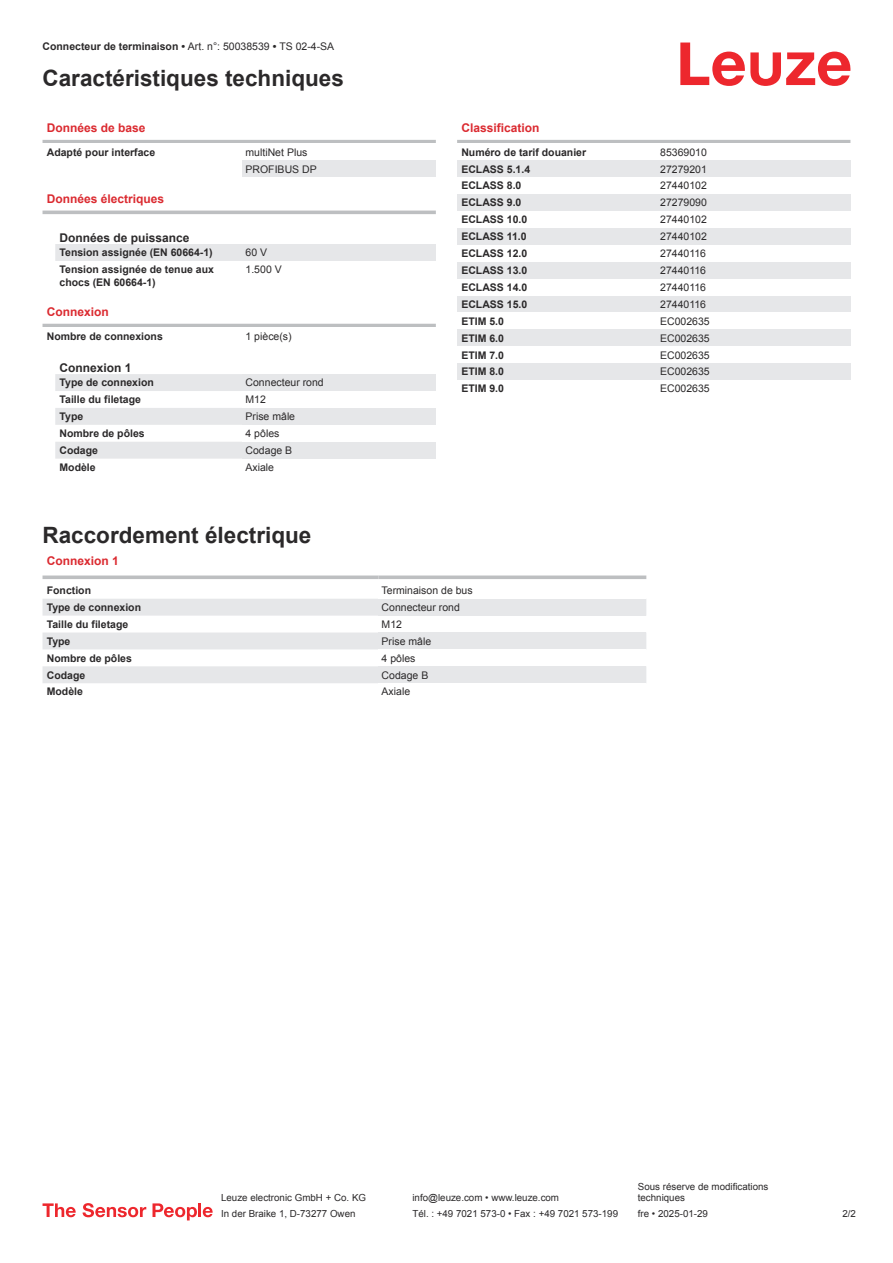
<style>
.page{position:relative;width:893px;height:1263px;background:#fff}
.page>*{position:absolute;margin:0;border:0;box-sizing:border-box;transform-origin:0 0}
.t1{font:700 22.5px "Arial";color:#2b292a}
.t2{font:700 12px "Arial";color:#db2a30}
.t3{font:700 12px "Arial";color:#2b292a}
.t4{font:700 10.5px/12.6px "Arial";color:#2b292a}
.t5{font:10.5px/17px "Arial";color:#2b292a}
.t6{font:9.75px/11.7px "Arial";color:#2b292a}
.s1{font-weight:400}
</style>
<div class="page">
<svg style="left:680px;top:43px;width:170px;height:43px"></svg>
<svg style="left:55px;top:244px;width:187px;height:215px"></svg>
<hr style="left:43px;top:140px;width:393px;height:3px;background:#bdbfc1">
<div style="left:242px;top:160px;width:194px;height:17px;background:#e6e7e9"></div>
<hr style="left:43px;top:211px;width:393px;height:3px;background:#bdbfc1">
<div style="left:242px;top:244px;width:194px;height:17px;background:#e6e7e9"></div>
<div style="left:43px;top:307px;width:393px;height:18px;background:#fff"></div>
<hr style="left:43px;top:324px;width:393px;height:3px;background:#bdbfc1">
<div style="left:43px;top:327px;width:199px;height:17px;background:#fff"></div>
<div style="left:242px;top:374px;width:194px;height:17px;background:#e6e7e9"></div>
<div style="left:242px;top:408px;width:194px;height:17px;background:#e6e7e9"></div>
<div style="left:242px;top:442px;width:194px;height:17px;background:#e6e7e9"></div>
<svg style="left:43px;top:599px;width:335px;height:84px;fill:#e6e7e9"></svg>
<svg style="left:43px;top:575px;width:335px;height:4px"></svg>
<svg style="left:378px;top:575px;width:268px;height:4px"></svg>
<div style="left:378px;top:599px;width:268px;height:17px;background:#e6e7e9"></div>
<div style="left:378px;top:632px;width:268px;height:17px;background:#e6e7e9"></div>
<div style="left:378px;top:666px;width:268px;height:17px;background:#e6e7e9"></div>
<hr style="left:457px;top:140px;width:393px;height:3px;background:#bdbfc1">
<div style="left:457px;top:160px;width:200px;height:17px;background:#e6e7e9"></div>
<div style="left:657px;top:160px;width:193px;height:17px;background:#e6e7e9"></div>
<div style="left:457px;top:194px;width:200px;height:17px;background:#e6e7e9"></div>
<div style="left:657px;top:194px;width:193px;height:17px;background:#e6e7e9"></div>
<div style="left:457px;top:228px;width:200px;height:17px;background:#e6e7e9"></div>
<div style="left:657px;top:228px;width:193px;height:17px;background:#e6e7e9"></div>
<div style="left:457px;top:262px;width:200px;height:17px;background:#e6e7e9"></div>
<div style="left:657px;top:262px;width:193px;height:17px;background:#e6e7e9"></div>
<div style="left:457px;top:296px;width:200px;height:16px;background:#e6e7e9"></div>
<div style="left:657px;top:296px;width:193px;height:16px;background:#e6e7e9"></div>
<div style="left:457px;top:329px;width:200px;height:17px;background:#e6e7e9"></div>
<div style="left:657px;top:329px;width:193px;height:17px;background:#e6e7e9"></div>
<div style="left:457px;top:363px;width:200px;height:17px;background:#e6e7e9"></div>
<div style="left:657px;top:363px;width:193px;height:17px;background:#e6e7e9"></div>
<svg style="left:43px;top:1203px;width:33px;height:14px"></svg>
<svg style="left:83px;top:1203px;width:63px;height:14px"></svg>
<svg style="left:153px;top:1203px;width:44px;height:17px"></svg>
<hr style="left:198px;top:1203px;width:3px;height:14px;background:#ed272d">
<svg style="left:203px;top:1207px;width:10px;height:10px"></svg>
<p class="t4" style="left:43px;top:41px;width:293px">Connecteur de terminaison • <span class="s1">Art. n°: 50038539</span> • <span class="s1">TS 02-4-SA</span></p>
<h1 class="t1" style="left:43px;top:70px;width:303px">Caractéristiques techniques</h1>
<p class="t2" style="left:47px;top:123px;width:100px">Données de base</p>
<p class="t4" style="left:47px;top:147px;width:110px">Adapté pour interface</p>
<p class="t5" style="left:246px;top:144px;width:73px">multiNet Plus<br>PROFIBUS DP</p>
<p class="t2" style="left:47px;top:194px;width:119px">Données électriques</p>
<p class="t3" style="left:60px;top:233px;width:132px">Données de puissance</p>
<p class="t4" style="left:60px;top:247px;width:155px">Tension assignée (EN 60664-1)</p>
<p class="t5" style="left:246px;top:245px;width:23px">60 V</p>
<p class="t4" style="left:60px;top:264px;width:156px">Tension assignée de tenue aux chocs (EN 60664-1)</p>
<p class="t5" style="left:246px;top:262px;width:38px">1.500 V</p>
<p class="t2" style="left:47px;top:307px;width:64px">Connexion</p>
<p class="t4" style="left:47px;top:330px;width:118px">Nombre de connexions</p>
<p class="t5" style="left:246px;top:328px;width:48px">1 pièce(s)</p>
<p class="t3" style="left:60px;top:363px;width:74px">Connexion 1</p>
<p class="t4" style="left:60px;top:377px;width:96px">Type de connexion</p>
<p class="t5" style="left:246px;top:375px;width:80px">Connecteur rond</p>
<p class="t4" style="left:60px;top:394px;width:83px">Taille du filetage</p>
<p class="t5" style="left:246px;top:392px;width:22px">M12</p>
<p class="t4" style="left:60px;top:411px;width:25px">Type</p>
<p class="t5" style="left:246px;top:409px;width:51px">Prise mâle</p>
<p class="t4" style="left:60px;top:428px;width:87px">Nombre de pôles</p>
<p class="t5" style="left:246px;top:426px;width:35px">4 pôles</p>
<p class="t4" style="left:60px;top:445px;width:40px">Codage</p>
<p class="t5" style="left:246px;top:443px;width:48px">Codage B</p>
<p class="t4" style="left:60px;top:462px;width:38px">Modèle</p>
<p class="t5" style="left:246px;top:460px;width:30px">Axiale</p>
<p class="t2" style="left:461px;top:123px;width:80px">Classification</p>
<p class="t4" style="left:461px;top:147px;width:126px">Numéro de tarif douanier</p>
<p class="t5" style="left:660px;top:144px;width:48px">85369010</p>
<p class="t4" style="left:461px;top:164px;width:70px">ECLASS 5.1.4</p>
<p class="t5" style="left:660px;top:161px;width:48px">27279201</p>
<p class="t4" style="left:461px;top:180px;width:62px">ECLASS 8.0</p>
<p class="t5" style="left:660px;top:178px;width:48px">27440102</p>
<p class="t4" style="left:461px;top:197px;width:62px">ECLASS 9.0</p>
<p class="t5" style="left:660px;top:195px;width:48px">27279090</p>
<p class="t4" style="left:461px;top:214px;width:67px">ECLASS 10.0</p>
<p class="t5" style="left:660px;top:212px;width:48px">27440102</p>
<p class="t4" style="left:461px;top:231px;width:67px">ECLASS 11.0</p>
<p class="t5" style="left:660px;top:229px;width:48px">27440102</p>
<p class="t4" style="left:461px;top:248px;width:67px">ECLASS 12.0</p>
<p class="t5" style="left:660px;top:246px;width:47px">27440116</p>
<p class="t4" style="left:461px;top:265px;width:67px">ECLASS 13.0</p>
<p class="t5" style="left:660px;top:263px;width:47px">27440116</p>
<p class="t4" style="left:461px;top:282px;width:67px">ECLASS 14.0</p>
<p class="t5" style="left:660px;top:280px;width:47px">27440116</p>
<p class="t4" style="left:461px;top:299px;width:67px">ECLASS 15.0</p>
<p class="t5" style="left:660px;top:297px;width:47px">27440116</p>
<p class="t4" style="left:461px;top:316px;width:44px">ETIM 5.0</p>
<p class="t5" style="left:660px;top:313px;width:51px">EC002635</p>
<p class="t4" style="left:461px;top:333px;width:44px">ETIM 6.0</p>
<p class="t5" style="left:660px;top:330px;width:51px">EC002635</p>
<p class="t4" style="left:461px;top:349px;width:44px">ETIM 7.0</p>
<p class="t5" style="left:660px;top:347px;width:51px">EC002635</p>
<p class="t4" style="left:461px;top:366px;width:44px">ETIM 8.0</p>
<p class="t5" style="left:660px;top:364px;width:51px">EC002635</p>
<p class="t4" style="left:461px;top:383px;width:44px">ETIM 9.0</p>
<p class="t5" style="left:660px;top:381px;width:51px">EC002635</p>
<h1 class="t1" style="left:43px;top:526px;width:270px">Raccordement électrique</h1>
<p class="t2" style="left:47px;top:556px;width:74px">Connexion 1</p>
<p class="t4" style="left:47px;top:585px;width:46px">Fonction</p>
<p class="t5" style="left:382px;top:583px;width:93px">Terminaison de bus</p>
<p class="t4" style="left:47px;top:602px;width:96px">Type de connexion</p>
<p class="t5" style="left:382px;top:600px;width:80px">Connecteur rond</p>
<p class="t4" style="left:47px;top:619px;width:83px">Taille du filetage</p>
<p class="t5" style="left:382px;top:617px;width:22px">M12</p>
<p class="t4" style="left:47px;top:636px;width:25px">Type</p>
<p class="t5" style="left:382px;top:633px;width:51px">Prise mâle</p>
<p class="t4" style="left:47px;top:653px;width:87px">Nombre de pôles</p>
<p class="t5" style="left:382px;top:650px;width:35px">4 pôles</p>
<p class="t4" style="left:47px;top:669px;width:40px">Codage</p>
<p class="t5" style="left:382px;top:667px;width:48px">Codage B</p>
<p class="t4" style="left:47px;top:686px;width:38px">Modèle</p>
<p class="t5" style="left:382px;top:684px;width:30px">Axiale</p>
<p class="t6" style="left:221px;top:1193px;width:146px">Leuze electronic GmbH + Co. KG</p>
<p class="t6" style="left:412px;top:1193px;width:148px">info@leuze.com • www.leuze.com</p>
<p class="t6" style="left:638px;top:1181px;width:132px">Sous réserve de modifications techniques</p>
<p class="t6" style="left:221px;top:1209px;width:136px">In der Braike 1, D-73277 Owen</p>
<p class="t6" style="left:412px;top:1209px;width:207px">Tél. : +49 7021 573-0 • Fax : +49 7021 573-199</p>
<p class="t6" style="left:638px;top:1209px;width:72px">fre • 2025-01-29</p>
<p class="t6" style="left:842px;top:1209px;width:15px">2 /2</p>
</div>
